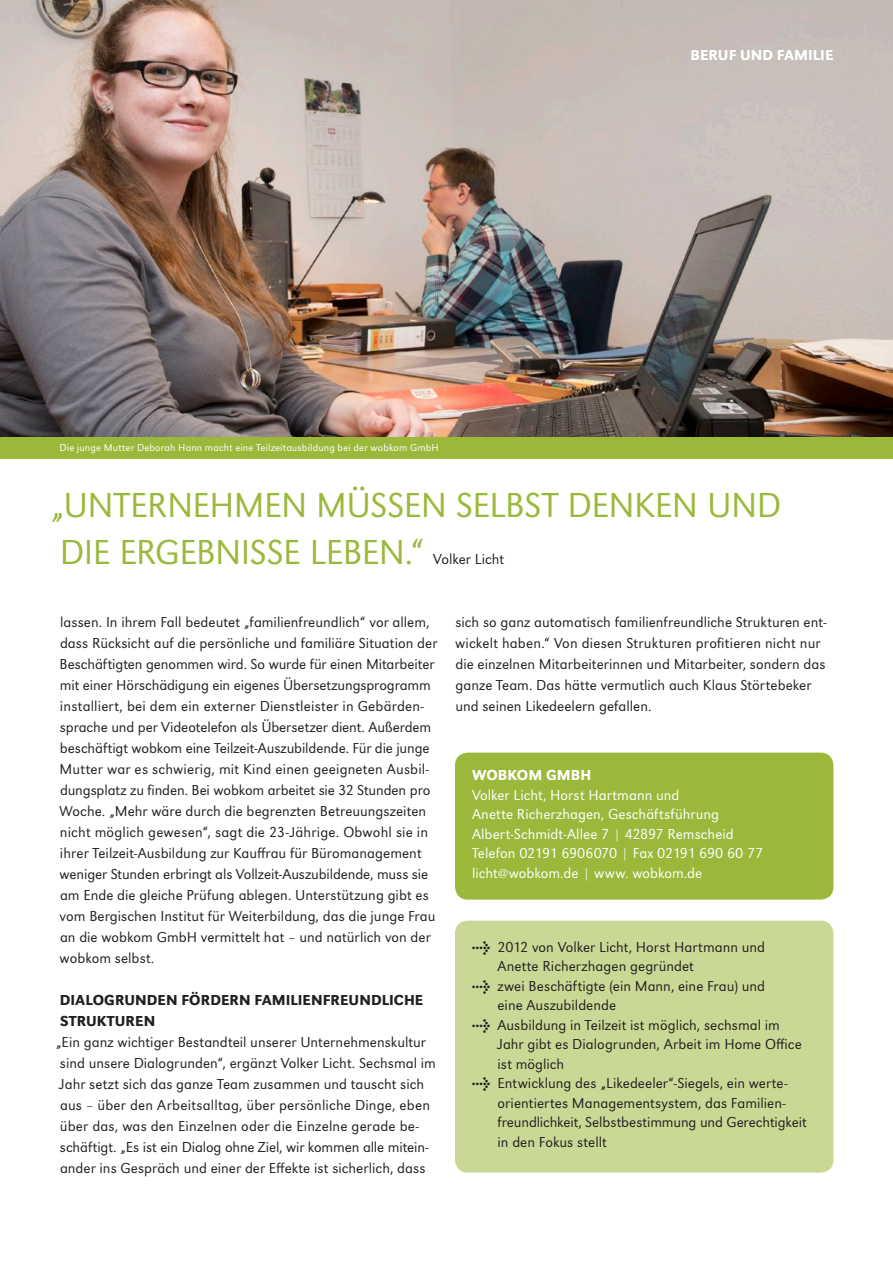
<style>
.page{position:relative;width:893px;height:1263px;background:#fff}
.page>*{position:absolute;margin:0;border:0;box-sizing:border-box;transform-origin:0 0}
.Zwiti_Grün{font:300 36px/46.8px "URW Grotesk";letter-spacing:-.015em;color:#9ab93b}
.Copy_Schwarz{font:300 15px/21px "URW Grotesk";letter-spacing:.005em;color:#231f20}
.Aufzählung_Weiß{font:300 15px/19.5px "URW Grotesk";letter-spacing:.005em;color:#231f20}
.Aufzählung_Weiß-2{font:300 15px/19.5px "URW Grotesk";letter-spacing:.005em;color:#fff}
.Copy_Schwarz-2{font:500 15px/21px "URW Grotesk";letter-spacing:.005em;color:#231f20}
.Aufzählung_Weiß-3{font:300 15px "URW Grotesk";letter-spacing:-.015em;color:#fff}
.Headline_Weiss{font:500 15px "URW Grotesk";letter-spacing:.005em;color:#fff}
.Zwiti_Grün-2{font:300 15px "URW Grotesk";letter-spacing:.005em;color:#231f20}
.Zwiti_Weiss{font:500 15px "URW Grotesk";letter-spacing:.005em;color:#fff}
.BU{font:300 10.5px "URW Grotesk";letter-spacing:.015em;color:#fff}
.s1{font-family:"Meta Bold Expert";font-weight:400}
</style>
<div class="page">
<img style="left:0;top:0;width:893px;height:437px">
<div style="left:455px;top:753px;width:378px;height:147px;background:#9ab93b;border-radius:13px"></div>
<div style="left:0;top:437px;width:893px;height:22px;background:#9ab93b"></div>
<div style="left:455px;top:921px;width:378px;height:252px;background:#cad896;border-radius:13px"></div>
<p class="BU" style="left:60px;top:442px;width:381px">Die junge Mutter Deborah Hann macht eine Teilzeitausbildung bei der wobkom GmbH</p>
<p class="Headline_Weiss" style="left:690px;top:46px;width:145px">BERUF UND FAMILIE</p>
<p class="Zwiti_Grün" style="left:51px;top:482px;width:732px">„UNTERNEHMEN MÜSSEN SELBST DENKEN UND<br>DIE ERGEBNISSE LEBEN.“</p>
<p class="Zwiti_Grün-2" style="left:433px;top:550px;width:72px">Volker Licht</p>
<p class="Copy_Schwarz" style="left:60px;top:611px;width:379px">lassen. In ihrem Fall bedeutet „familienfreundlich“ vor allem, dass Rücksicht auf die persönliche und familiäre Situation der Beschäftigten genommen wird. So wurde für einen Mitarbeiter mit einer Hörschädigung ein eigenes Übersetzungsprogramm installiert, bei dem ein externer Dienstleister in Gebärden&shy;sprache und per Videotelefon als Übersetzer dient. Außerdem beschäftigt wobkom eine Teilzeit-Auszubildende. Für die junge Mutter war es schwierig, mit Kind einen geeigneten Ausbil&shy;dungsplatz zu finden. Bei wobkom arbeitet sie 32 Stunden pro Woche. „Mehr wäre durch die begrenzten Betreuungszeiten nicht möglich gewesen“, sagt die 23-Jährige. Obwohl sie in ihrer Teilzeit-Ausbildung zur Kauffrau für Büromanagement weniger Stunden erbringt als Vollzeit-Auszubildende, muss sie am Ende die gleiche Prüfung ablegen. Unterstützung gibt es vom Bergischen Institut für Weiterbildung, das die junge Frau an die wobkom GmbH vermittelt hat – und natürlich von der wobkom selbst.</p>
<p class="Copy_Schwarz-2" style="left:60px;top:989px;width:365px">DIALOGRUNDEN FÖRDERN FAMILIENFREUNDLICHE<br>STRUKTUREN</p>
<p class="Copy_Schwarz" style="left:56px;top:1031px;width:382px">„Ein ganz wichtiger Bestandteil unserer Unternehmenskultur sind unsere Dialogrunden“, ergänzt Volker Licht. Sechsmal im Jahr setzt sich das ganze Team zusammen und tauscht sich aus – über den Arbeitsalltag, über persönliche Dinge, eben über das, was den Einzelnen oder die Einzelne gerade be&shy;schäftigt. „Es ist ein Dialog ohne Ziel, wir kommen alle mitein&shy;ander ins Gespräch und einer der Effekte ist sicherlich, dass</p>
<p class="Copy_Schwarz" style="left:455px;top:611px;width:373px">sich so ganz automatisch familienfreundliche Strukturen ent&shy;wickelt haben.“ Von diesen Strukturen profitieren nicht nur die einzelnen Mitarbeiterinnen und Mitarbeiter, sondern das ganze Team. Das hätte vermutlich auch Klaus Störtebeker und seinen Likedeelern gefallen.</p>
<p class="Zwiti_Weiss" style="left:472px;top:766px;width:121px">WOBKOM GMBH</p>
<p class="Aufzählung_Weiß-2" style="left:472px;top:785px;width:249px">Volker Licht, Horst Hartmann und<br>Anette Richerzhagen, Geschäftsführung</p>
<p class="Aufzählung_Weiß-2" style="left:472px;top:824px;width:263px">Albert-Schmidt-Allee 7 | 42897 Remscheid</p>
<p class="Aufzählung_Weiß-3" style="left:472px;top:845px;width:293px">Telefon 02191 6906070 | Fax 02191 690 60 77</p>
<p class="Aufzählung_Weiß-2" style="left:472px;top:863px;width:232px">licht@wobkom.de | www. wobkom.de</p>
<p class="Aufzählung_Weiß" style="left:497px;top:937px;width:269px;text-indent:-26px"><span class="s1">l</span> 2012 von Volker Licht, Horst Hartmann und<br>Anette Richerzhagen gegründet</p>
<p class="Aufzählung_Weiß" style="left:497px;top:976px;width:269px;text-indent:-26px"><span class="s1">l</span> zwei Beschäftigte (ein Mann, eine Frau) und eine Auszubildende</p>
<p class="Aufzählung_Weiß" style="left:497px;top:1015px;width:306px;text-indent:-26px"><span class="s1">l</span> Ausbildung in Teilzeit ist möglich, sechsmal im<br>Jahr gibt es Dialogrunden, Arbeit im Home Office ist möglich</p>
<p class="Aufzählung_Weiß" style="left:497px;top:1073px;width:311px;text-indent:-26px"><span class="s1">l</span> Entwicklung des „Likedeeler“-Siegels, ein werte&shy;orientiertes Managementsystem, das Familien&shy;freundlichkeit, Selbstbestimmung und Gerechtigkeit in den Fokus stellt</p>
</div>
